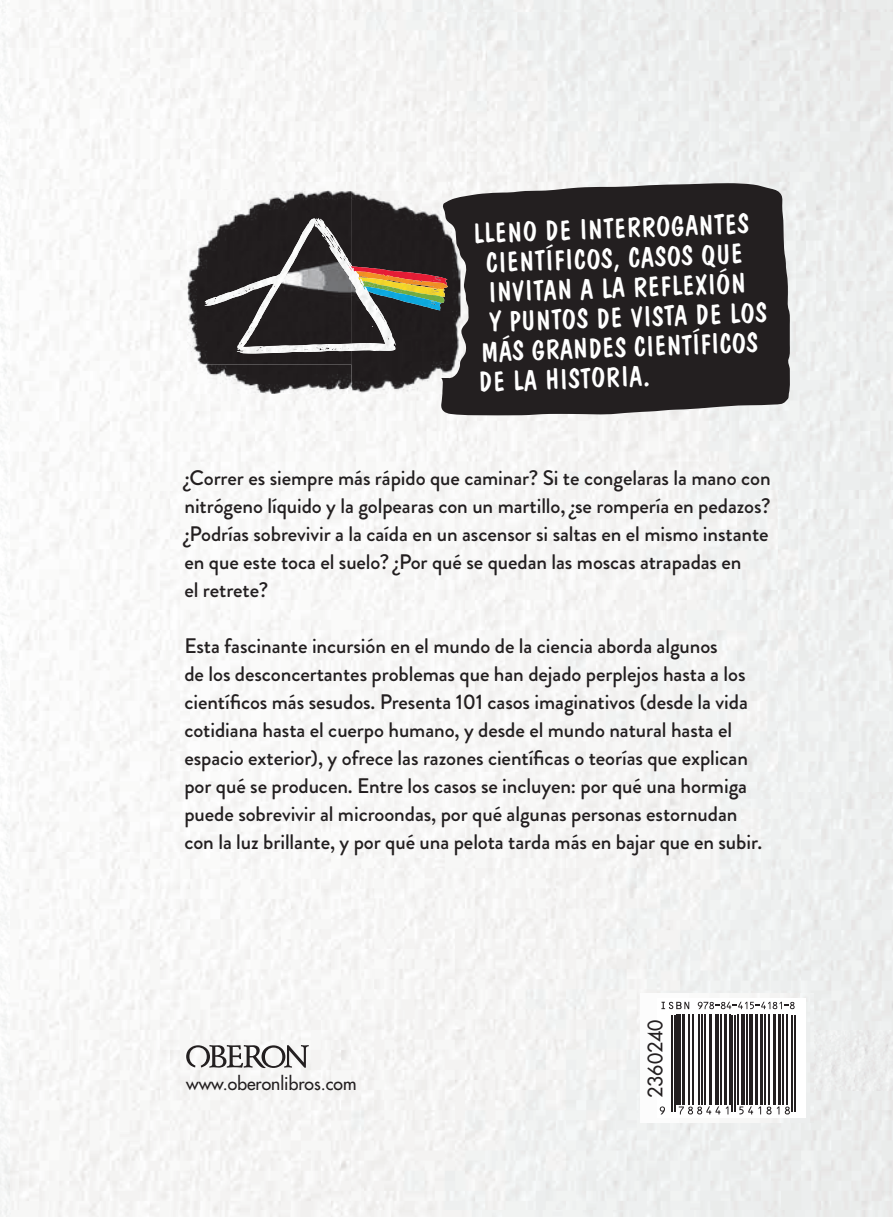
<style>
.page{position:relative;width:893px;height:1217px;background:#fff}
.page>*{position:absolute;margin:0;border:0;box-sizing:border-box;transform-origin:0 0}
.t1{font:28px "Dom Casual Std";color:#fff}
.t2{font:500 21px/28px "Brandon Grotesque";letter-spacing:-.005em;color:#231f20}
.t3{font:19.43px "Futura";color:#231f20}
.t4{font:17.5px "Futura";color:#231f20}
</style>
<div class="page">
<img style="left:246px;top:370px;width:646px;height:121px">
<img style="left:423px;top:190px;width:469px;height:181px">
<div style="left:813px;top:1030px;width:79px;height:60px;background:#eceded"></div>
<img style="left:187px;top:191px;width:164px;height:203px">
<img style="left:351px;top:191px;width:89px;height:75px">
<img style="left:395px;top:266px;width:45px;height:11px">
<img style="left:395px;top:271px;width:39px;height:6px">
<img style="left:395px;top:277px;width:45px;height:4px">
<img style="left:395px;top:281px;width:45px;height:5px">
<img style="left:395px;top:286px;width:45px;height:24px">
<img style="left:316px;top:218px;width:79px;height:125px">
<svg style="left:360px;top:278px;width:4px;height:8px"></svg>
<svg style="left:322px;top:234px;width:7px;height:11px"></svg>
<img style="left:237px;top:343px;width:158px;height:10px">
<img style="left:204px;top:274px;width:33px;height:32px">
<img style="left:237px;top:218px;width:79px;height:132px">
<svg style="left:440px;top:183px;width:350px;height:232px;background:#302c2d"></svg>
<svg style="left:186px;top:1045px;width:123px;height:23px"></svg>
<svg style="left:660px;top:998px;width:145px;height:119px"></svg>
<hr style="left:671px;top:1014px;width:2px;height:97px;background:#231f20">
<hr style="left:674px;top:1014px;width:1px;height:97px;background:#231f20">
<hr style="left:676px;top:1014px;width:4px;height:91px;background:#231f20">
<hr style="left:682px;top:1014px;width:2px;height:91px;background:#231f20">
<hr style="left:688px;top:1014px;width:2px;height:91px;background:#231f20">
<hr style="left:692px;top:1014px;width:1px;height:91px;background:#231f20">
<hr style="left:697px;top:1014px;width:2px;height:91px;background:#231f20">
<hr style="left:701px;top:1014px;width:2px;height:91px;background:#231f20">
<hr style="left:704px;top:1014px;width:1px;height:91px;background:#231f20">
<hr style="left:709px;top:1014px;width:3px;height:91px;background:#231f20">
<svg style="left:714px;top:1014px;width:4px;height:91px"></svg>
<hr style="left:719px;top:1014px;width:2px;height:91px;background:#231f20">
<hr style="left:723px;top:1014px;width:3px;height:91px;background:#231f20">
<hr style="left:729px;top:1014px;width:1px;height:91px;background:#231f20">
<hr style="left:731px;top:1014px;width:2px;height:97px;background:#231f20">
<hr style="left:734px;top:1014px;width:1px;height:97px;background:#231f20">
<hr style="left:736px;top:1014px;width:2px;height:91px;background:#231f20">
<svg style="left:740px;top:1014px;width:4px;height:91px"></svg>
<hr style="left:746px;top:1014px;width:1px;height:91px;background:#231f20">
<svg style="left:748px;top:1014px;width:4px;height:91px"></svg>
<hr style="left:755px;top:1014px;width:2px;height:91px;background:#231f20">
<hr style="left:760px;top:1014px;width:3px;height:91px;background:#231f20">
<hr style="left:764px;top:1014px;width:1px;height:91px;background:#231f20">
<hr style="left:768px;top:1014px;width:1px;height:91px;background:#231f20">
<hr style="left:773px;top:1014px;width:3px;height:91px;background:#231f20">
<hr style="left:778px;top:1014px;width:3px;height:91px;background:#231f20">
<hr style="left:782px;top:1014px;width:1px;height:91px;background:#231f20">
<hr style="left:786px;top:1014px;width:1px;height:91px;background:#231f20">
<hr style="left:791px;top:1014px;width:1px;height:97px;background:#231f20">
<hr style="left:794px;top:1014px;width:1px;height:97px;background:#231f20">
<svg style="left:661px;top:1001px;width:28px;height:8px"></svg>
<svg style="left:697px;top:1001px;width:97px;height:8px"></svg>
<svg style="left:659px;top:1106px;width:6px;height:8px"></svg>
<svg style="left:678px;top:1106px;width:50px;height:8px"></svg>
<svg style="left:739px;top:1106px;width:50px;height:8px"></svg>
<svg style="left:72px;top:0;width:2px;height:1217px"></svg>
<svg style="left:0;top:1209px;width:10px;height:8px"></svg>
<h1 class="t1" style="left:472px;top:217px;width:278px;rotate:-2deg">LLENO DE INTERROGANTES</h1>
<h1 class="t1" style="left:484px;top:246px;width:260px;rotate:-2deg">CIENTÍFICOS, CASOS QUE</h1>
<h1 class="t1" style="left:487px;top:276px;width:260px;rotate:-2deg">INVITAN A LA REFLEXIÓN</h1>
<h1 class="t1" style="left:488px;top:305px;width:280px;rotate:-2deg">Y PUNTOS DE VISTA DE LOS</h1>
<h1 class="t1" style="left:480px;top:335px;width:279px;rotate:-2deg">MÁS GRANDES CIENTÍFICOS</h1>
<h1 class="t1" style="left:478px;top:365px;width:173px;rotate:-2deg">DE LA HISTORIA.</h1>
<p class="t2" style="left:184px;top:463px;width:587px">¿Correr es siempre más rápido que caminar? Si te congelaras la mano con nitrógeno líquido y la golpearas con un martillo, ¿se rompería en pedazos? ¿Podrías sobrevivir a la caída en un ascensor si saltas en el mismo instante en que este toca el suelo? ¿Por qué se quedan las moscas atrapadas en<br>el retrete?</p>
<p class="t2" style="left:184px;top:631px;width:579px">Esta fascinante incursión en el mundo de la ciencia aborda algunos<br>de los desconcertantes problemas que han dejado perplejos hasta a los científicos más sesudos. Presenta 101 casos imaginativos (desde la vida cotidiana hasta el cuerpo humano, y desde el mundo natural hasta el espacio exterior), y ofrece las razones científicas o teorías que explican por qué se producen. Entre los casos se incluyen: por qué una hormiga puede sobrevivir al microondas, por qué algunas personas estornudan con la luz brillante, y por qué una pelota tarda más en bajar que en subir.</p>
<p class="t4" style="left:186px;top:1072px;width:172px">www.oberonlibros.com</p>
<p class="t3" style="left:643px;top:1097px;width:80px;rotate:-90deg">2360240</p>
</div>
